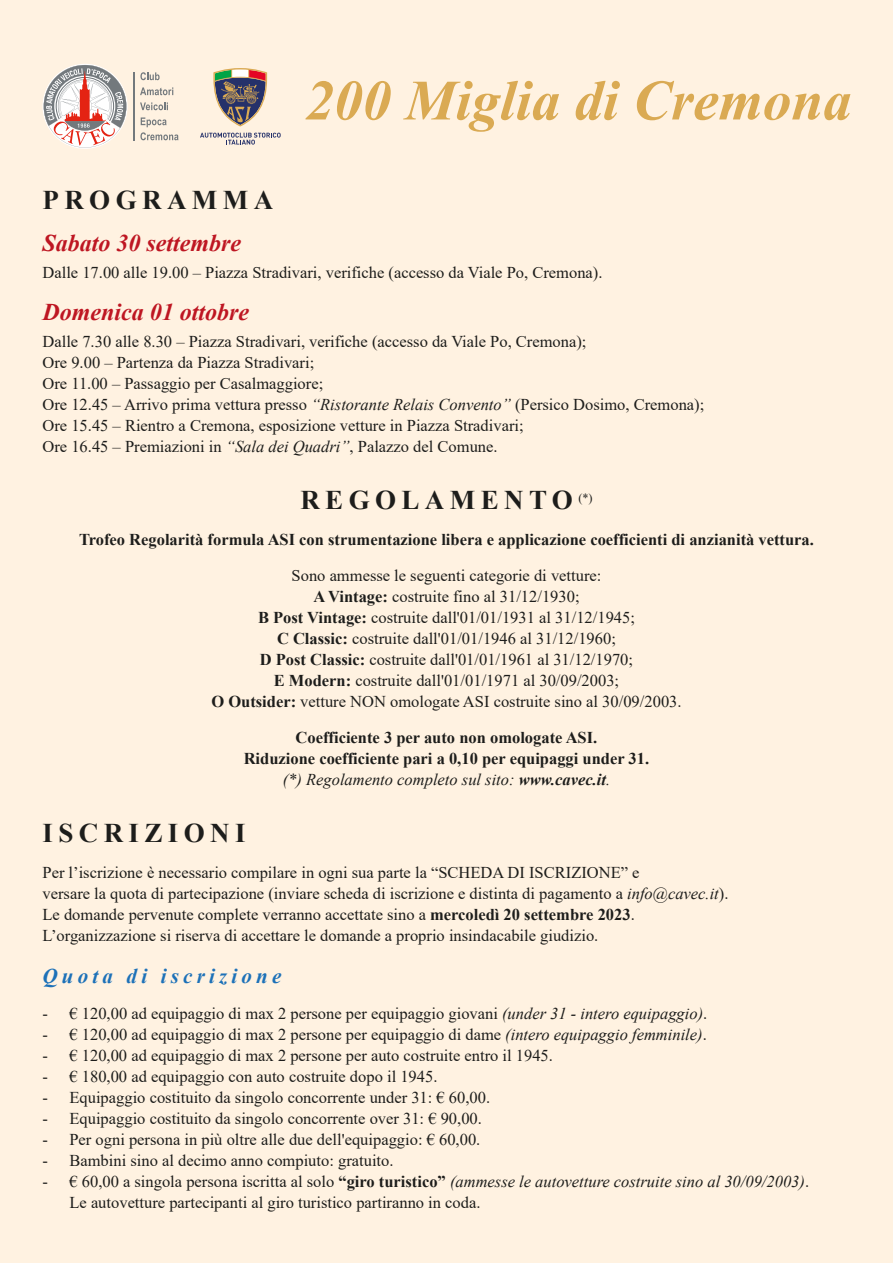
<style>
.page{position:relative;width:893px;height:1263px;background:#fff2e1}
.page>*{position:absolute;margin:0;border:0;box-sizing:border-box;transform-origin:0 0}
.t1{font:700 27px "Times New Roman";letter-spacing:.2em;color:#1d1d1b}
.t2{font:italic 700 24px "Times New Roman";color:#be1622}
.t3{font:italic 700 21px "Times New Roman";letter-spacing:.2em;color:#1d71b8}
.t4{font:16.5px/21px "Times New Roman";color:#1d1d1b}
.t5{font:700 16.5px/21px "Times New Roman";color:#1d1d1b;text-align:center}
.s1{font-style:italic}
.s2{font-weight:700}
.s3{font-weight:400;font-style:italic}
</style>
<div class="page">
<svg style="left:213px;top:68px;width:54px;height:58px"></svg>
<svg style="left:200px;top:133px;width:81px;height:12px"></svg>
<svg style="left:44px;top:65px;width:82px;height:83px"></svg>
<svg style="left:140px;top:72px;width:20px;height:8px"></svg>
<svg style="left:140px;top:87px;width:33px;height:8px"></svg>
<svg style="left:140px;top:102px;width:28px;height:8px"></svg>
<svg style="left:140px;top:117px;width:39px;height:23px"></svg>
<hr style="left:133px;top:72px;width:1px;height:68px;background:#73797d">
<svg style="left:305px;top:81px;width:86px;height:39px"></svg>
<svg style="left:403px;top:81px;width:156px;height:51px"></svg>
<svg style="left:576px;top:81px;width:44px;height:39px"></svg>
<svg style="left:637px;top:81px;width:213px;height:39px"></svg>
<h1 class="t1" style="left:43px;top:181px;width:232px">PROGRAMMA</h1>
<h2 class="t2" style="left:43px;top:226px;width:200px">Sabato 30 settembre</h2>
<p class="t4" style="left:43px;top:262px;width:561px">Dalle 17.00 alle 19.00 – Piazza Stradivari, verifiche (accesso da Viale Po, Cremona).</p>
<h2 class="t2" style="left:43px;top:295px;width:208px">Domenica 01 ottobre</h2>
<p class="t4" style="left:43px;top:331px;width:663px">Dalle 7.30 alle 8.30 – Piazza Stradivari, verifiche (accesso da Viale Po, Cremona);<br>Ore 9.00 – Partenza da Piazza Stradivari;<br>Ore 11.00 – Passaggio per Casalmaggiore;<br>Ore 12.45 – Arrivo prima vettura presso <span class="s1">“Ristorante Relais Convento”</span> (Persico Dosimo, Cremona); Ore 15.45 – Rientro a Cremona, esposizione vetture in Piazza Stradivari;<br>Ore 16.45 – Premiazioni in <span class="s1">“Sala dei Quadri”</span>, Palazzo del Comune.</p>
<h1 class="t1" style="left:300px;top:481px;width:294px">REGOLAMENTO <sup>(*)</sup></h1>
<p class="t5" style="left:79px;top:529px;width:736px">Trofeo Regolarità formula ASI con strumentazione libera e applicazione coefficienti di anzianità vettura.</p>
<p class="t4" style="left:211px;top:565px;width:472px;text-align:center">Sono ammesse le seguenti categorie di vetture:<br><span class="s2">A Vintage:</span> costruite fino al 31/12/1930;<br><span class="s2">B Post Vintage:</span> costruite dall'01/01/1931 al 31/12/1945;<br><span class="s2">C Classic:</span> costruite dall'01/01/1946 al 31/12/1960;<br><span class="s2">D Post Classic:</span> costruite dall'01/01/1961 al 31/12/1970;<br><span class="s2">E Modern:</span> costruite dall'01/01/1971 al 30/09/2003;<br><span class="s2">O Outsider:</span> vetture NON omologate ASI costruite sino al 30/09/2003.</p>
<p class="t5" style="left:244px;top:727px;width:407px">Coefficiente 3 per auto non omologate ASI.<br>Riduzione coefficiente pari a 0,10 per equipaggi under 31. <span class="s3">(*) Regolamento completo sul sito:</span> <span class="s1">www.cavec.it</span><span class="s3">.</span></p>
<h1 class="t1" style="left:43px;top:814px;width:205px">ISCRIZIONI</h1>
<p class="t4" style="left:43px;top:862px;width:687px">Per l’iscrizione è necessario compilare in ogni sua parte la “SCHEDA DI ISCRIZIONE” e<br>versare la quota di partecipazione (inviare scheda di iscrizione e distinta di pagamento a <span class="s1">info@cavec.it</span>).<br>Le domande pervenute complete verranno accettate sino a <span class="s2">mercoledì 20 settembre 2023</span>.<br>L’organizzazione si riserva di accettare le domande a proprio insindacabile giudizio.</p>
<p class="t3" style="left:43px;top:962px;width:240px">Quota di iscrizione</p>
<p class="t4" style="left:43px;top:1003px;width:666px">- € 120,00 ad equipaggio di max 2 persone per equipaggio giovani <span class="s1">(under 31 - intero equipaggio)</span>.</p>
<p class="t4" style="left:43px;top:1024px;width:666px">- € 120,00 ad equipaggio di max 2 persone per equipaggio di dame <span class="s1">(intero equipaggio femminile)</span>.</p>
<p class="t4" style="left:42px;top:1045px;width:512px">- € 120,00 ad equipaggio di max 2 persone per auto costruite entro il 1945.</p>
<p class="t4" style="left:42px;top:1066px;width:397px">- € 180,00 ad equipaggio con auto costruite dopo il 1945.</p>
<p class="t4" style="left:42px;top:1087px;width:449px">- Equipaggio costituito da singolo concorrente under 31: € 60,00.</p>
<p class="t4" style="left:42px;top:1108px;width:441px">- Equipaggio costituito da singolo concorrente over 31: € 90,00.</p>
<p class="t4" style="left:42px;top:1129px;width:439px">- Per ogni persona in più oltre alle due dell'equipaggio: € 60,00.</p>
<p class="t4" style="left:42px;top:1150px;width:353px">- Bambini sino al decimo anno compiuto: gratuito.</p>
<p class="t4" style="left:69px;top:1171px;width:741px;text-indent:-27px">- € 60,00 a singola persona iscritta al solo <span class="s2">“giro turistico”</span> <span class="s1">(ammesse le autovetture costruite sino al 30/09/2003)</span>.<br>Le autovetture partecipanti al giro turistico partiranno in coda.</p>
</div>
